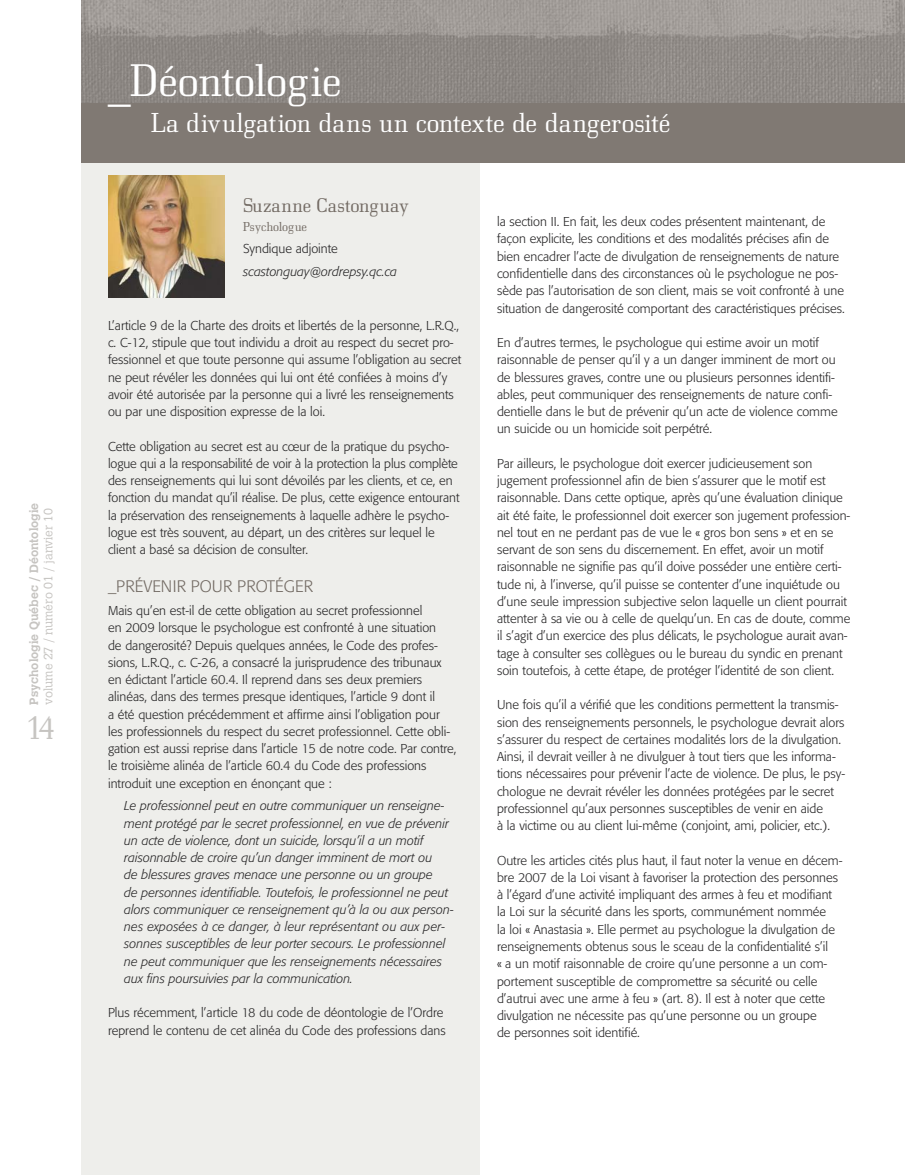
<style>
.page{position:relative;width:905px;height:1175px;background:#fff}
.page>*{position:absolute;margin:0;border:0;box-sizing:border-box;transform-origin:0 0}
.t1{font:45px "Bodonitown";color:#fff}
.t2{font:33px "Bodonitown";color:#c6c4c1}
.t3{font:27px "Bodonitown";color:#fff}
.t4{font:19.5px "Bodonitown";color:#726a63}
.t5{font:300 16.5px "Formata";color:#726a63}
.t6{font:300 12.75px/17.2px "Formata";color:#272627}
.t7{font:italic 300 12.75px/17.2px "Formata";color:#272627}
.t8{font:12.75px "Bodonitown";color:#726a63}
.t9{font:700 12px "Calvert";color:#c6c4c1}
.t10{font:300 12px "Calvert";color:#c6c4c1}
</style>
<div class="page">
<div style="left:81px;top:0;width:398px;height:1174px;background:#eeeeeb"></div>
<div style="left:81px;top:0;width:823px;height:162px;background:#807973"></div>
<img style="left:81px;top:0;width:823px;height:102px">
<img style="left:108px;top:176px;width:116px;height:121px">
<p class="t9" style="left:29px;top:704px;width:203px;rotate:-90deg">Psychologie Québec / Déontologie</p>
<p class="t10" style="left:44px;top:704px;width:198px;rotate:-90deg">volume 27 / numéro 01 / janvier 10</p>
<h2 class="t2" style="left:25px;top:715px;width:32px">14</h2>
<h1 class="t1" style="left:108px;top:64px;width:235px">_Déontologie</h1>
<h3 class="t3" style="left:151px;top:112px;width:520px">La divulgation dans un contexte de dangerosité</h3>
<h3 class="t4" style="left:243px;top:198px;width:167px">Suzanne Castonguay</h3>
<p class="t8" style="left:243px;top:222px;width:65px">Psychologue</p>
<p class="t6" style="left:243px;top:241px;width:96px">Syndique adjointe</p>
<p class="t7" style="left:243px;top:264px;width:155px">scastonguay@ordrepsy.qc.ca</p>
<p class="t6" style="left:108px;top:317px;width:355px">L’article 9 de la Charte des droits et libertés de la personne, L.R.Q., c. C-12, stipule que tout individu a droit au respect du secret pro&shy;fessionnel et que toute personne qui assume l’obligation au secret ne peut révéler les données qui lui ont été confiées à moins d’y avoir été autorisée par la personne qui a livré les renseignements ou par une disposition expresse de la loi.</p>
<p class="t6" style="left:108px;top:438px;width:353px">Cette obligation au secret est au cœur de la pratique du psycho&shy;logue qui a la responsabilité de voir à la protection la plus complète des renseignements qui lui sont dévoilés par les clients, et ce, en fonction du mandat qu’il réalise. De plus, cette exigence entourant la préservation des renseignements à laquelle adhère le psycho&shy;logue est très souvent, au départ, un des critères sur lequel le client a basé sa décision de consulter.</p>
<p class="t5" style="left:108px;top:579px;width:206px">_PRÉVENIR POUR PROTÉGER</p>
<p class="t6" style="left:108px;top:603px;width:350px">Mais qu’en est-il de cette obligation au secret professionnel<br>en 2009 lorsque le psychologue est confronté à une situation<br>de dangerosité? Depuis quelques années, le Code des profes&shy;sions, L.R.Q., c. C-26, a consacré la jurisprudence des tribunaux en édictant l’article 60.4. Il reprend dans ses deux premiers alinéas, dans des termes presque identiques, l’article 9 dont il<br>a été question précédemment et affirme ainsi l’obligation pour les professionnels du respect du secret professionnel. Cette obli&shy;gation est aussi reprise dans l’article 15 de notre code. Par contre, le troisième alinéa de l’article 60.4 du Code des professions introduit une exception en énonçant que :</p>
<p class="t7" style="left:124px;top:798px;width:331px">Le professionnel peut en outre communiquer un renseigne&shy;ment protégé par le secret professionnel, en vue de prévenir un acte de violence, dont un suicide, lorsqu’il a un motif raisonnable de croire qu’un danger imminent de mort ou<br>de blessures graves menace une personne ou un groupe<br>de personnes identifiable. Toutefois, le professionnel ne peut alors communiquer ce renseignement qu’à la ou aux person&shy;nes exposées à ce danger, à leur représentant ou aux per&shy;sonnes susceptibles de leur porter secours. Le professionnel ne peut communiquer que les renseignements nécessaires aux fins poursuivies par la communication.</p>
<p class="t6" style="left:108px;top:1005px;width:339px">Plus récemment, l’article 18 du code de déontologie de l’Ordre reprend le contenu de cet alinéa du Code des professions dans</p>
<p class="t6" style="left:497px;top:214px;width:349px">la section II. En fait, les deux codes présentent maintenant, de façon explicite, les conditions et des modalités précises afin de bien encadrer l’acte de divulgation de renseignements de nature confidentielle dans des circonstances où le psychologue ne pos&shy;sède pas l’autorisation de son client, mais se voit confronté à une situation de dangerosité comportant des caractéristiques précises.</p>
<p class="t6" style="left:497px;top:335px;width:342px">En d’autres termes, le psychologue qui estime avoir un motif raisonnable de penser qu’il y a un danger imminent de mort ou de blessures graves, contre une ou plusieurs personnes identifi&shy;ables, peut communiquer des renseignements de nature confi&shy;dentielle dans le but de prévenir qu’un acte de violence comme un suicide ou un homicide soit perpétré.</p>
<p class="t6" style="left:497px;top:455px;width:355px">Par ailleurs, le psychologue doit exercer judicieusement son jugement professionnel afin de bien s’assurer que le motif est raisonnable. Dans cette optique, après qu’une évaluation clinique ait été faite, le professionnel doit exercer son jugement profession&shy;nel tout en ne perdant pas de vue le « gros bon sens » et en se servant de son sens du discernement. En effet, avoir un motif raisonnable ne signifie pas qu’il doive posséder une entière certi&shy;tude ni, à l’inverse, qu’il puisse se contenter d’une inquiétude ou d’une seule impression subjective selon laquelle un client pourrait attenter à sa vie ou à celle de quelqu’un. En cas de doute, comme il s’agit d’un exercice des plus délicats, le psychologue aurait avan&shy;tage à consulter ses collègues ou le bureau du syndic en prenant soin toutefois, à cette étape, de protéger l’identité de son client.</p>
<p class="t6" style="left:497px;top:697px;width:349px">Une fois qu’il a vérifié que les conditions permettent la transmis&shy;sion des renseignements personnels, le psychologue devrait alors s’assurer du respect de certaines modalités lors de la divulgation.<br>Ainsi, il devrait veiller à ne divulguer à tout tiers que les informa&shy;tions nécessaires pour prévenir l’acte de violence. De plus, le psy&shy;chologue ne devrait révéler les données protégées par le secret professionnel qu’aux personnes susceptibles de venir en aide<br>à la victime ou au client lui-même (conjoint, ami, policier, etc.).</p>
<p class="t6" style="left:497px;top:852px;width:347px">Outre les articles cités plus haut, il faut noter la venue en décem&shy;bre 2007 de la Loi visant à favoriser la protection des personnes à l’égard d’une activité impliquant des armes à feu et modifiant la Loi sur la sécurité dans les sports, communément nommée<br>la loi « Anastasia ». Elle permet au psychologue la divulgation de renseignements obtenus sous le sceau de la confidentialité s’il<br>« a un motif raisonnable de croire qu’une personne a un com&shy;portement susceptible de compromettre sa sécurité ou celle d’autrui avec une arme à feu » (art. 8). Il est à noter que cette divulgation ne nécessite pas qu’une personne ou un groupe<br>de personnes soit identifié.</p>
</div>
